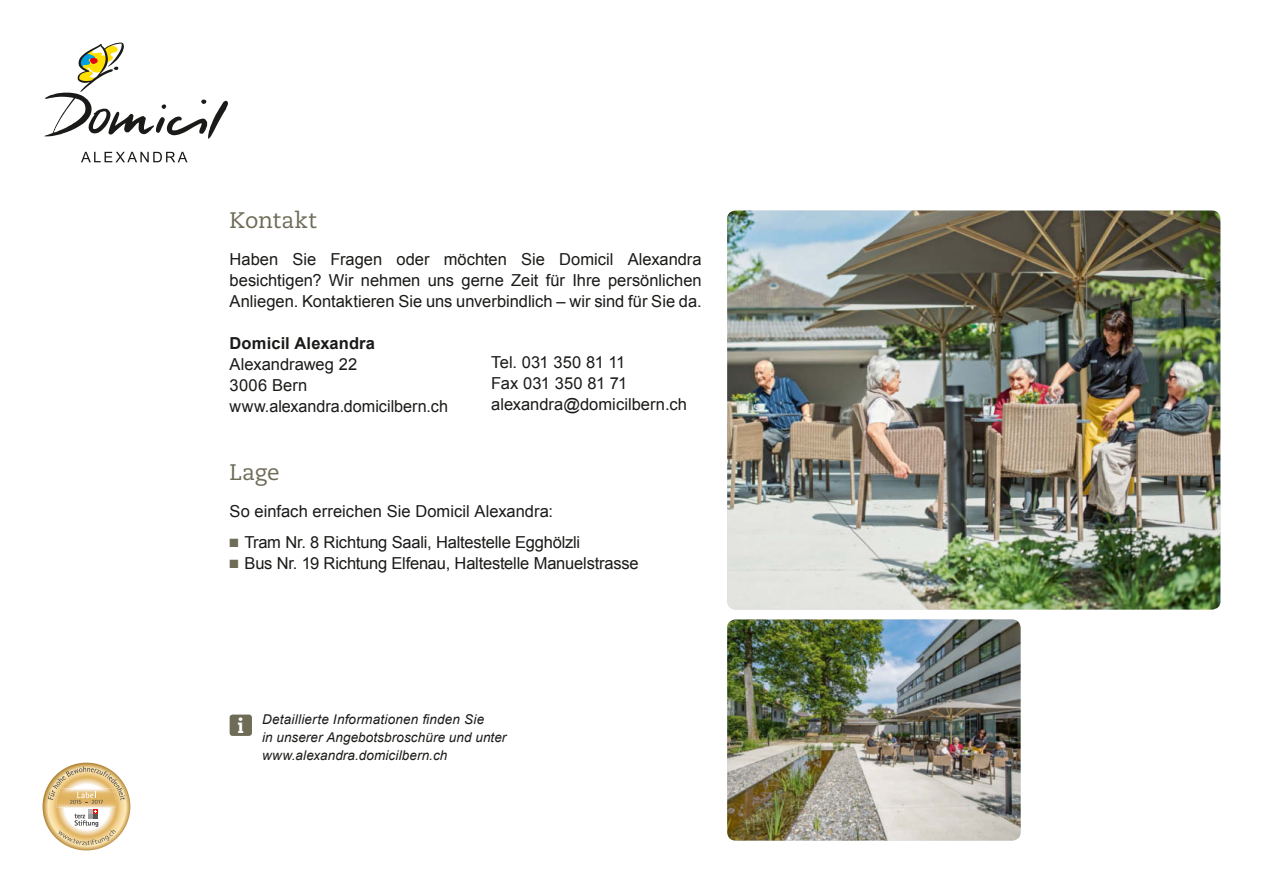
<style>
.page{position:relative;width:1263px;height:893px;background:#fff}
.page>*{position:absolute;margin:0;border:0;box-sizing:border-box;transform-origin:0 0}
.t1{font:22.5px "Caecilia LT Std";color:#6e6c57}
.t2{font:800 19.8px "Caecilia LT Std";color:#fff}
.t3{font:16.5px/21px "Arial";letter-spacing:-.005em;color:#1a1a18}
.t4{font:700 16.5px "Arial";letter-spacing:.005em;color:#1a1a18}
.t5{font:italic 13.5px/18px "Arial";letter-spacing:.01em;color:#1a1a18}
.s1{color:#6e6c57}
</style>
<div class="page">
<img style="left:727px;top:211px;width:493px;height:399px">
<img style="left:727px;top:619px;width:293px;height:222px">
<div style="left:230px;top:715px;width:22px;height:21px;background:#6e6c57;border-radius:3px"></div>
<svg style="left:44px;top:43px;width:184px;height:96px"></svg>
<svg style="left:81px;top:152px;width:106px;height:10px"></svg>
<svg style="left:43px;top:763px;width:87px;height:87px"></svg>
<h1 class="t1" style="left:230px;top:207px;width:89px">Kontakt</h1>
<p class="t3" style="left:230px;top:248px;width:474px;text-align:justify">Haben Sie Fragen oder möchten Sie Domicil Alexandra besichtigen? Wir nehmen uns gerne Zeit für Ihre persönlichen Anliegen. Kontaktieren Sie uns unverbindlich – wir sind für Sie da.</p>
<p class="t4" style="left:230px;top:332px;width:147px">Domicil Alexandra</p>
<p class="t3" style="left:230px;top:353px;width:220px">Alexandraweg 22<br>3006 Bern www.alexandra.domicilbern.ch</p>
<p class="t3" style="left:491px;top:352px;width:197px">Tel. 031 350 81 11<br>Fax 031 350 81 71 alexandra@domicilbern.ch</p>
<h1 class="t1" style="left:230px;top:459px;width:52px">Lage</h1>
<p class="t3" style="left:230px;top:500px;width:325px">So einfach erreichen Sie Domicil Alexandra:</p>
<p class="t3" style="left:230px;top:532px;width:352px"><span class="s1">■</span> Tram Nr. 8 Richtung Saali, Haltestelle Egghölzli</p>
<p class="t3" style="left:230px;top:553px;width:411px"><span class="s1">■</span> Bus Nr. 19 Richtung Elfenau, Haltestelle Manuelstrasse</p>
<p class="t2" style="left:237px;top:713px;width:8px">i</p>
<p class="t5" style="left:262px;top:711px;width:246px">Detaillierte Informationen finden Sie<br>in unserer Angebotsbroschüre und unter www.alexandra.domicilbern.ch</p>
</div>
